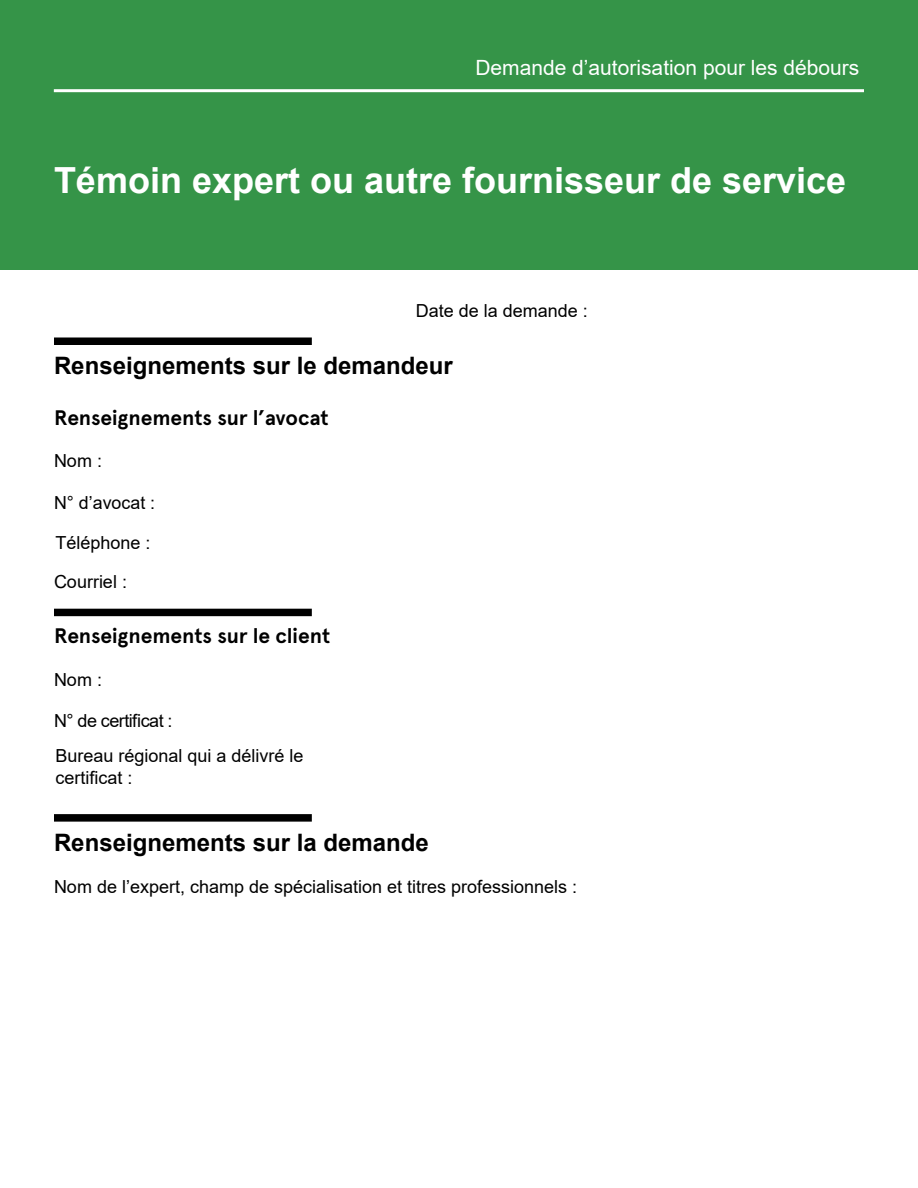
<style>
.page{position:relative;width:918px;height:1188px;background:#fff}
.page>*{position:absolute;margin:0;border:0;box-sizing:border-box;transform-origin:0 0}
.H1_-_Title_of_the_fo{font:700 36px "Arial";color:#fff}
.H2_-_Section_title{font:700 24px "Arial";color:#000}
.t1{font:700 21px "Apercu";letter-spacing:-.005em;color:#000}
.t2{font:21px "Arial";color:#fff}
.t3{font:18px/21.6px "Arial";color:#000}
.t4{font:18px "Arial";letter-spacing:-.03em;color:#000}
</style>
<div class="page">
<div style="left:0;top:0;width:918px;height:270px;background:#359448"></div>
<hr style="left:54px;top:89px;width:810px;height:3px;background:#fff">
<div style="left:54px;top:814px;width:258px;height:8px;background:#000"></div>
<div style="left:54px;top:609px;width:258px;height:7px;background:#000"></div>
<div style="left:54px;top:338px;width:258px;height:7px;background:#000"></div>
<p class="t2" style="left:475px;top:53px;width:386px">Demande d’autorisation pour les débours</p>
<h1 class="H1_-_Title_of_the_fo" style="left:54px;top:155px;width:794px">Témoin expert ou autre fournisseur de service</h1>
<p class="t3" style="left:416px;top:300px;width:174px">Date de la demande :</p>
<h2 class="H2_-_Section_title" style="left:54px;top:349px;width:400px">Renseignements sur le demandeur</h2>
<p class="t1" style="left:54px;top:404px;width:276px">Renseignements sur l’avocat</p>
<p class="t3" style="left:54px;top:450px;width:50px">Nom :</p>
<p class="t3" style="left:54px;top:492px;width:103px">N° d’avocat :</p>
<p class="t3" style="left:55px;top:532px;width:97px">Téléphone :</p>
<p class="t3" style="left:54px;top:571px;width:75px">Courriel :</p>
<p class="t1" style="left:54px;top:623px;width:278px">Renseignements sur le client</p>
<p class="t3" style="left:54px;top:669px;width:50px">Nom :</p>
<p class="t4" style="left:54px;top:709px;width:120px">N° de certificat :</p>
<p class="t3" style="left:55px;top:745px;width:250px">Bureau régional qui a délivré le certificat :</p>
<h2 class="H2_-_Section_title" style="left:54px;top:826px;width:376px">Renseignements sur la demande</h2>
<p class="t3" style="left:54px;top:876px;width:525px">Nom de l’expert, champ de spécialisation et titres professionnels :</p>
</div>
